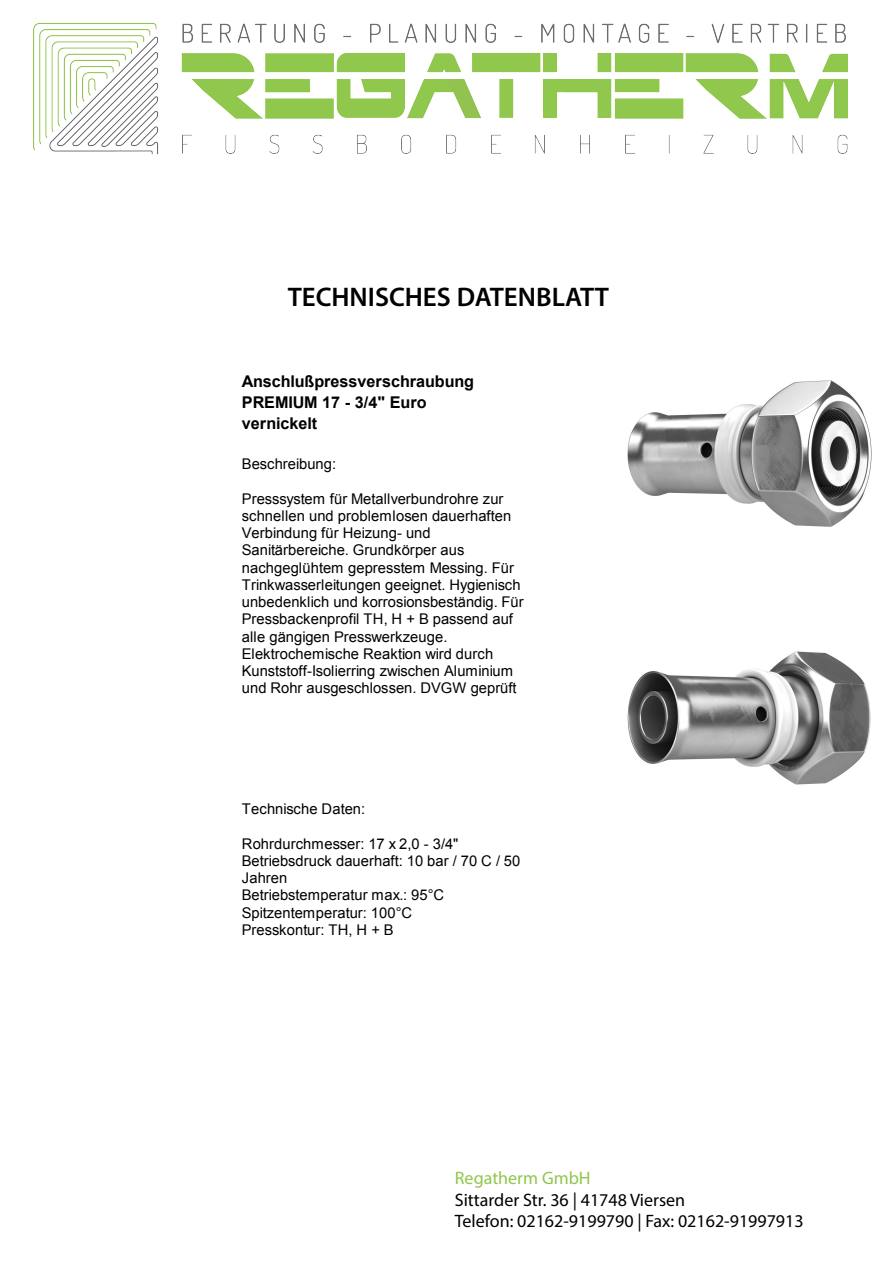
<style>
.page{position:relative;width:893px;height:1263px;background:#fff}
.page>*{position:absolute;margin:0;border:0;box-sizing:border-box;transform-origin:0 0}
.t1{font:600 27px "Myriad Pro";color:#000}
.t2{font:18px/21.6px "Myriad Pro";color:#000}
.t3{font:18px "Myriad Pro";color:#90c64d}
.t4{font:700 16.2px/21.3px "Arial";color:#000}
.t5{font:14.7px/17.2px "Arial";letter-spacing:.005em;color:#000}
</style>
<div class="page">
<img style="left:627px;top:380px;width:244px;height:147px">
<img style="left:627px;top:651px;width:244px;height:134px">
<img style="left:34px;top:22px;width:814px;height:133px">
<h1 class="t1" style="left:288px;top:279px;width:323px">TECHNISCHES DATENBLATT</h1>
<p class="t4" style="left:242px;top:371px;width:234px">Anschlußpressverschraubung<br>PREMIUM 17 - 3/4" Euro vernickelt</p>
<p class="t5" style="left:242px;top:455px;width:96px">Beschreibung:</p>
<p class="t5" style="left:242px;top:490px;width:284px">Presssystem für Metallverbundrohre zur schnellen und problemlosen dauerhaften Verbindung für Heizung- und Sanitärbereiche. Grundkörper aus nachgeglühtem gepresstem Messing. Für Trinkwasserleitungen geeignet. Hygienisch unbedenklich und korrosionsbeständig. Für Pressbackenprofil TH, H + B passend auf alle gängigen Presswerkzeuge.<br>Elektrochemische Reaktion wird durch Kunststoff-Isolierring zwischen Aluminium und Rohr ausgeschlossen. DVGW geprüft</p>
<p class="t5" style="left:242px;top:800px;width:125px">Technische Daten:</p>
<p class="t5" style="left:242px;top:835px;width:280px">Rohrdurchmesser: 17 x 2,0 - 3/4"<br>Betriebsdruck dauerhaft: 10 bar / 70 C / 50<br>Jahren<br>Betriebstemperatur max.: 95°C<br>Spitzentemperatur: 100°C<br>Presskontur: TH, H + B</p>
<p class="t3" style="left:455px;top:1167px;width:137px">Regatherm GmbH</p>
<p class="t2" style="left:455px;top:1189px;width:350px">Sittarder Str. 36 | 41748 Viersen<br>Telefon: 02162-9199790 | Fax: 02162-91997913</p>
</div>
